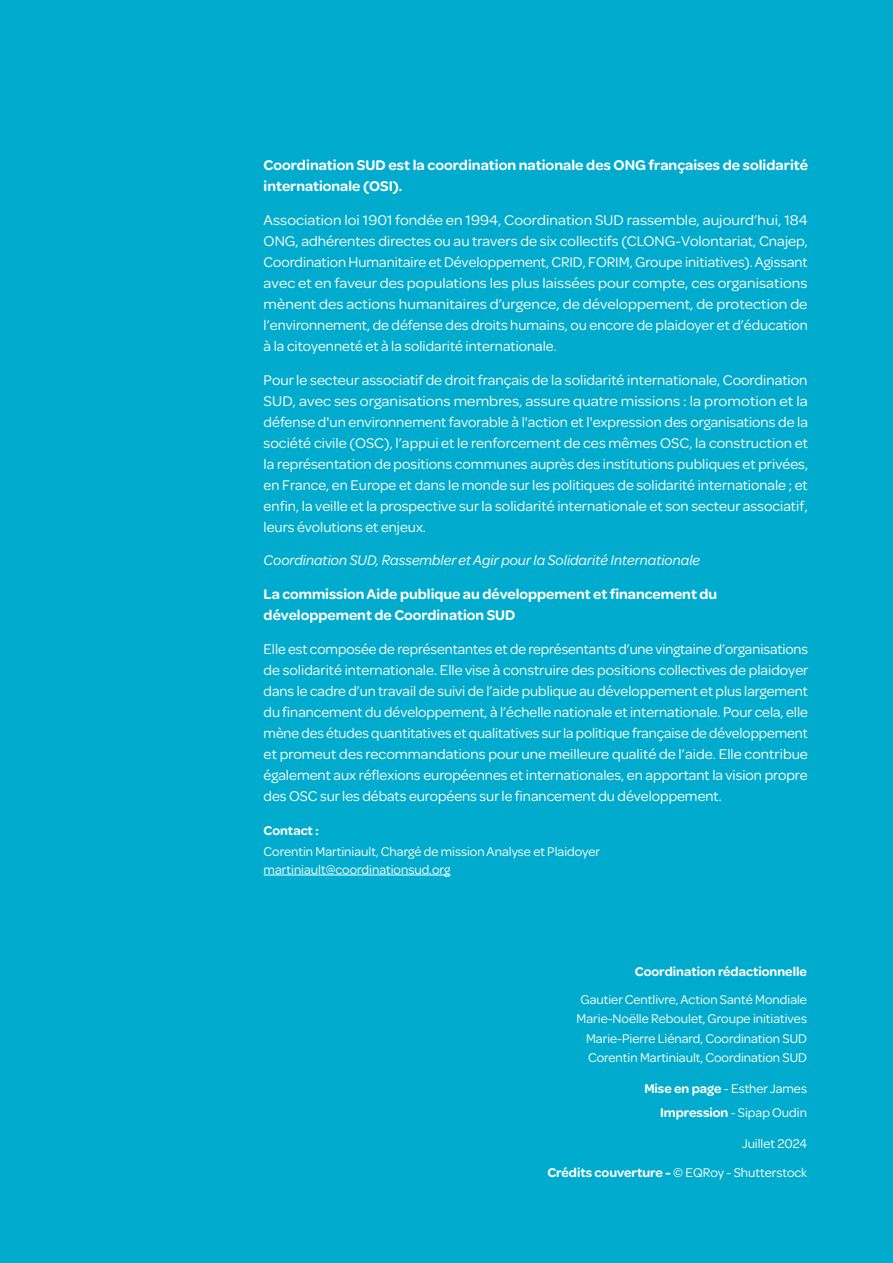
<style>
.page{position:relative;width:893px;height:1263px;background:#00abcd}
.page>*{position:absolute;margin:0;border:0;box-sizing:border-box;transform-origin:0 0}
.Texte_courant_A_propos{font:15px/21px "Omnes";color:#fff;text-align:justify}
.Texte_courant_A_propos-2{font:15px/21px "Omnes";color:#fff;text-align:justify;scale:1.05 1}
.Texte_courant_A_propos-3{font:600 15px/21px "Omnes";color:#fff}
.Texte_courant_A_propos-4{font:italic 15px "Omnes";color:#fff}
.Texte_2_de_couv{font:13.5px/19.5px "Omnes";color:#fff;text-align:right}
.Texte_courant_A_propos-5{font:13.5px/21px "Omnes";color:#fff}
.Texte_2_de_couv-2{font:600 13.5px "Omnes";color:#fff}
.s1{font-weight:600}
</style>
<div class="page">
<hr style="left:264px;top:874px;width:186px;height:1px;background:#fff">
<p class="Texte_courant_A_propos-3" style="left:264px;top:154px;width:546px">Coordination SUD est la coordination nationale des ONG françaises de solidarité internationale (OSI).</p>
<p class="Texte_courant_A_propos-2" style="left:264px;top:208px;width:520px">Association loi 1901 fondée en 1994, Coordination SUD rassemble, aujourd’hui, 184<br>ONG, adhérentes directes ou au travers de six collectifs (CLONG-Volontariat, Cnajep, Coordination Humanitaire et Développement, CRID, FORIM, Groupe initiatives). Agissant avec et en faveur des populations les plus laissées pour compte, ces organisations mènent des actions humanitaires d’urgence, de développement, de protection de l’environnement, de défense des droits humains, ou encore de plaidoyer et d’éducation à la citoyenneté et à la solidarité internationale.</p>
<p class="Texte_courant_A_propos" style="left:264px;top:368px;width:546px">Pour le secteur associatif de droit français de la solidarité internationale, Coordination SUD, avec ses organisations membres, assure quatre missions : la promotion et la défense d'un environnement favorable à l'action et l'expression des organisations de la société civile (OSC), l’appui et le renforcement de ces mêmes OSC, la construction et la représentation de positions communes auprès des institutions publiques et privées, en France, en Europe et dans le monde sur les politiques de solidarité internationale ; et enfin, la veille et la prospective sur la solidarité internationale et son secteur associatif, leurs évolutions et enjeux.</p>
<p class="Texte_courant_A_propos-4" style="left:264px;top:551px;width:438px">Coordination SUD, Rassembler et Agir pour la Solidarité Internationale</p>
<p class="Texte_courant_A_propos-3" style="left:264px;top:583px;width:455px">La commission Aide publique au développement et financement du développement de Coordination SUD</p>
<p class="Texte_courant_A_propos" style="left:264px;top:637px;width:546px">Elle est composée de représentantes et de représentants d’une vingtaine d’organisations de solidarité internationale. Elle vise à construire des positions collectives de plaidoyer dans le cadre d’un travail de suivi de l’aide publique au développement et plus largement du financement du développement, à l’échelle nationale et internationale. Pour cela, elle mène des études quantitatives et qualitatives sur la politique française de développement et promeut des recommandations pour une meilleure qualité de l’aide. Elle contribue également aux réflexions européennes et internationales, en apportant la vision propre des OSC sur les débats européens sur le financement du développement.</p>
<p class="Texte_courant_A_propos-5" style="left:264px;top:819px;width:338px"><span class="s1">Contact :<br></span>Corentin Martiniault, Chargé de mission Analyse et Plaidoyer</p>
<p class="Texte_courant_A_propos-5" style="left:264px;top:858px;width:188px">martiniault@coordinationsud.org</p>
<p class="Texte_2_de_couv-2" style="left:635px;top:962px;width:174px">Coordination rédactionnelle</p>
<p class="Texte_2_de_couv" style="left:576px;top:989px;width:232px">Gautier Centlivre, Action Santé Mondiale Marie-Noëlle Reboulet, Groupe initiatives Marie-Pierre Liénard, Coordination SUD Corentin Martiniault, Coordination SUD</p>
<p class="Texte_2_de_couv" style="left:644px;top:1078px;width:164px"><span class="s1">Mise en page</span> - Esther James</p>
<p class="Texte_2_de_couv" style="left:660px;top:1102px;width:148px"><span class="s1">Impression</span> - Sipap Oudin</p>
<p class="Texte_2_de_couv" style="left:742px;top:1133px;width:67px">Juillet 2024</p>
<p class="Texte_2_de_couv" style="left:548px;top:1162px;width:261px"><span class="s1">Crédits couverture -</span> © EQRoy - Shutterstock</p>
</div>
